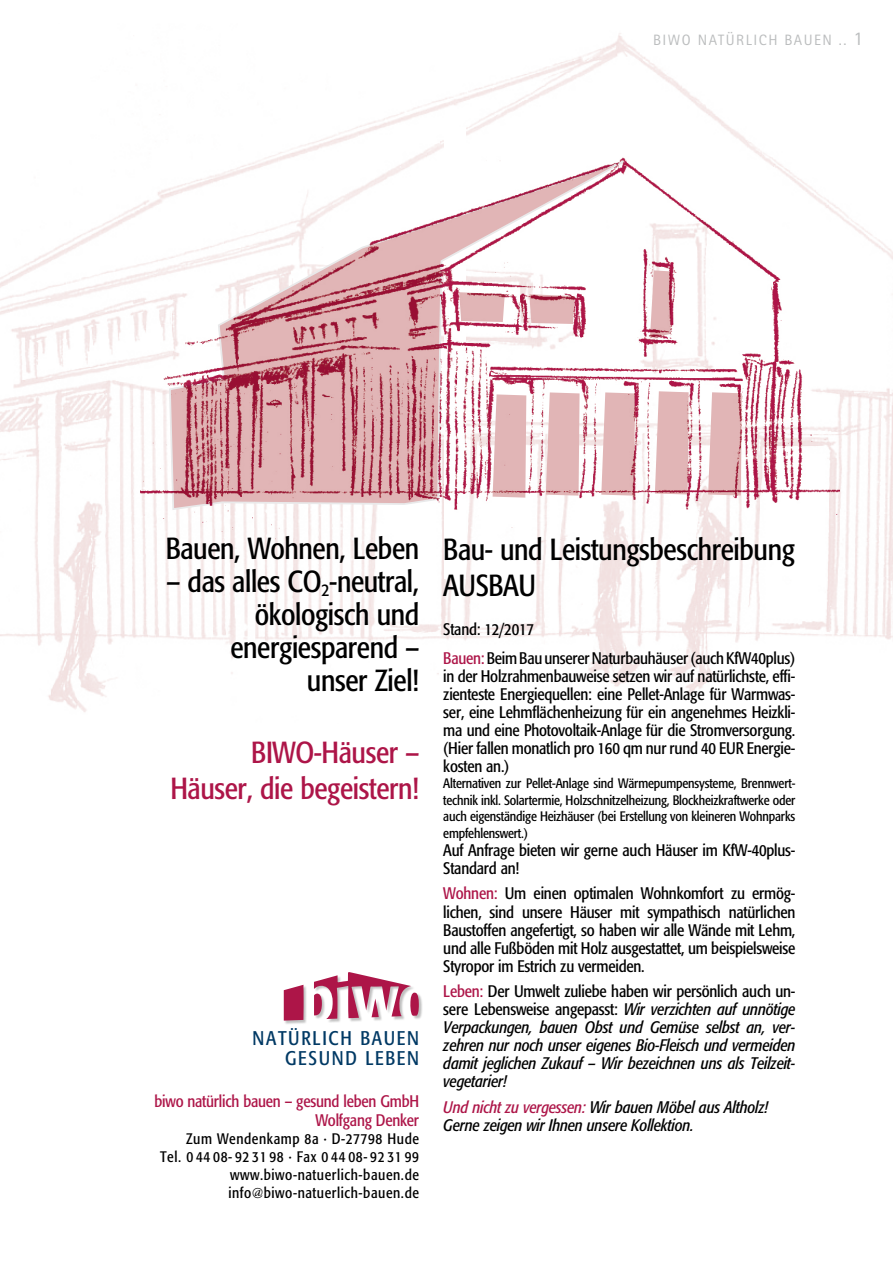
<style>
.page{position:relative;width:893px;height:1263px;background:#fff}
.page>*{position:absolute;margin:0;border:0;box-sizing:border-box;transform-origin:0 0}
.t1{font:30px/33px "FO16 C";color:#000;text-align:right}
.t2{font:30px/36px "FO16 C";color:#ad1548;text-align:right}
.t3{font:19.5px/19.5px "FO16 C";letter-spacing:.1em;color:#003964;text-align:right}
.t4{font:16.5px/18px "FO16 C";color:#000}
.t5{font:16.5px/18px "FO16 CI";color:#000;text-align:justify}
.t6{font:16.5px/19.8px "FO16 C";color:#ad1548;text-align:right}
.t7{font:15px/18px "FO16 C";letter-spacing:.05em;color:#000;text-align:right}
.t8{font:15px "Rotis Sans Serif";letter-spacing:.1em;color:#bbbdbe}
.t9{font:13.5px/16.5px "FO16 C";color:#000;text-align:justify}
.s1{font-size:19.5px}
.s2{font-family:"Garamond No 4 Cyr TCY Ligh"}
.s3{color:#ad1548}
.s4{font-family:"FO16 CI"}
</style>
<div class="page">
<img style="left:0;top:33px;width:893px;height:679px">
<div style="left:284px;top:972px;width:139px;height:52px;background:#000;opacity:.25"></div>
<svg style="left:284px;top:972px;width:135px;height:49px"></svg>
<div style="left:444px;top:128px;width:22px;height:451px;background:#fff"></div>
<img style="left:140px;top:137px;width:699px;height:412px">
<p class="t8" style="left:653px;top:31px;width:212px">BIWO NATÜRLICH BAUEN .. <span class="s1">1</span></p>
<h1 class="t1" style="left:166px;top:531px;width:255px">Bauen, Wohnen, Leben</h1>
<h1 class="t1" style="left:167px;top:564px;width:254px">– das alles CO<sub>2</sub>-neutral, ökologisch und energiesparend – unser Ziel!</h1>
<h1 class="t2" style="left:170px;top:734px;width:250px">BIWO-Häuser –<br>Häuser, die begeistern!</h1>
<p class="t3" style="left:253px;top:1028px;width:168px">NATÜRLICH BAUEN<br>GESUND LEBEN</p>
<p class="t6" style="left:155px;top:1091px;width:266px">biwo natürlich bauen – gesund leben GmbH<br>Wolfgang Denker</p>
<p class="t7" style="left:160px;top:1130px;width:260px">Zum Wendenkamp 8a · D-27798 Hude<br>Tel. 0 44 08- 92 31 98 · Fax 0 44 08- 92 31 99 www.biwo-natuerlich-bauen.de info<span class="s2">@</span>biwo-natuerlich-bauen.de</p>
<h1 class="t1" style="left:443px;top:531px;width:353px;line-height:36px;text-align:left">Bau- und Leistungsbeschreibung<br>AUSBAU</h1>
<p class="t4" style="left:443px;top:615px;width:353px;line-height:28.5px">Stand: 12/2017<br><span class="s3">Bauen:</span> Beim Bau unserer Naturbauhäuser (auch KfW40plus)</p>
<p class="t4" style="left:443px;top:667px;width:353px;text-align:justify">in der Holzrahmenbauweise setzen wir auf natürlichste, effi&shy;zienteste Energiequellen: eine Pellet-Anlage für Warmwas&shy;ser, eine Lehmflächenheizung für ein angenehmes Heizkli&shy;ma und eine Photovoltaik-Anlage für die Stromversorgung. (Hier fallen monatlich pro 160 qm nur rund 40 EUR Energie&shy;kosten an.)</p>
<p class="t9" style="left:443px;top:775px;width:353px">Alternativen zur Pellet-Anlage sind Wärmepumpensysteme, Brennwert&shy;technik inkl. Solartermie, Holzschnitzelheizung, Blockheizkraftwerke oder auch eigenständige Heizhäuser (bei Erstellung von kleineren Wohnparks empfehlenswert.)</p>
<p class="t4" style="left:443px;top:841px;width:353px">Auf Anfrage bieten wir gerne auch Häuser im KfW-40plus-<br>Standard an!</p>
<p class="t4" style="left:443px;top:884px;width:353px;text-align:justify"><span class="s3">Wohnen:</span> Um einen optimalen Wohnkomfort zu ermög&shy;lichen, sind unsere Häuser mit sympathisch natürlichen Baustoffen angefertigt, so haben wir alle Wände mit Lehm, und alle Fußböden mit Holz ausgestattet, um beispielsweise Styropor im Estrich zu vermeiden.</p>
<p class="t4" style="left:443px;top:982px;width:353px"><span class="s3">Leben:</span> Der Umwelt zuliebe haben wir persönlich auch un&shy;sere Lebensweise angepasst: <span class="s4">Wir verzichten auf unnötige</span></p>
<p class="t5" style="left:443px;top:1018px;width:353px">Verpackungen, bauen Obst und Gemüse selbst an, ver&shy;zehren nur noch unser eigenes Bio-Fleisch und vermeiden damit jeglichen Zukauf – Wir bezeichnen uns als Teilzeit&shy;vegetarier!</p>
<p class="t5" style="left:443px;top:1097px;width:326px"><span class="s3">Und nicht zu vergessen:</span> Wir bauen Möbel aus Altholz!<br>Gerne zeigen wir Ihnen unsere Kollektion.</p>
</div>
